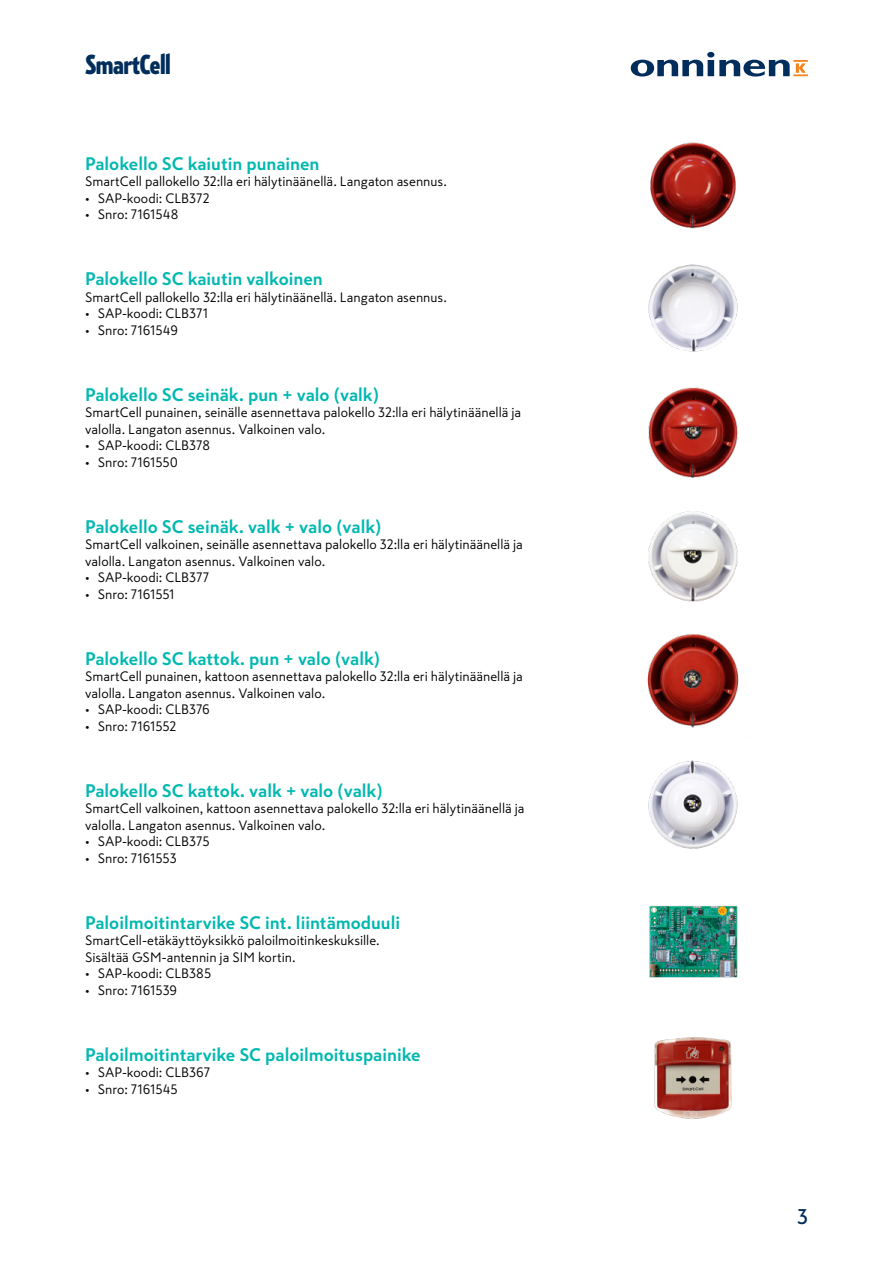
<style>
.page{position:relative;width:893px;height:1263px;background:#fff}
.page>*{position:absolute;margin:0;border:0;box-sizing:border-box;transform-origin:0 0}
.t1{font:900 27px "Skatta Sans Condensed";letter-spacing:-.04em;color:#002d5b}
.t2{font:500 21px "Skatta Sans";color:#002d5b}
.t3{font:700 18px "Skatta Sans";color:#00b8b0}
.t4{font:13.5px/16.5px "Skatta Sans";color:#000}
</style>
<div class="page">
<svg style="left:631px;top:52px;width:177px;height:25px"></svg>
<img style="left:650px;top:142px;width:86px;height:87px">
<img style="left:648px;top:264px;width:90px;height:88px">
<img style="left:648px;top:387px;width:90px;height:91px">
<img style="left:648px;top:511px;width:90px;height:91px">
<img style="left:647px;top:633px;width:92px;height:95px">
<img style="left:648px;top:760px;width:90px;height:89px">
<img style="left:649px;top:905px;width:89px;height:73px">
<img style="left:654px;top:1037px;width:78px;height:82px">
<h1 class="t1" style="left:85px;top:45px;width:88px">SmartCell</h1>
<h3 class="t3" style="left:85px;top:150px;width:236px">Palokello SC kaiutin punainen</h3>
<p class="t4" style="left:85px;top:173px;width:363px">SmartCell pallokello 32:lla eri hälytinäänellä. Langaton asennus.</p>
<p class="t4" style="left:85px;top:189px;width:126px">• SAP-koodi: CLB372</p>
<p class="t4" style="left:85px;top:206px;width:95px">• Snro: 7161548</p>
<h3 class="t3" style="left:85px;top:266px;width:239px">Palokello SC kaiutin valkoinen</h3>
<p class="t4" style="left:85px;top:288px;width:363px">SmartCell pallokello 32:lla eri hälytinäänellä. Langaton asennus.</p>
<p class="t4" style="left:85px;top:305px;width:124px">• SAP-koodi: CLB371</p>
<p class="t4" style="left:85px;top:321px;width:94px">• Snro: 7161549</p>
<h3 class="t3" style="left:85px;top:381px;width:296px">Palokello SC seinäk. pun + valo (valk)</h3>
<p class="t4" style="left:85px;top:404px;width:438px">SmartCell punainen, seinälle asennettava palokello 32:lla eri hälytinäänellä ja valolla. Langaton asennus. Valkoinen valo.</p>
<p class="t4" style="left:85px;top:437px;width:126px">• SAP-koodi: CLB378</p>
<p class="t4" style="left:85px;top:453px;width:94px">• Snro: 7161550</p>
<h3 class="t3" style="left:85px;top:513px;width:298px">Palokello SC seinäk. valk + valo (valk)</h3>
<p class="t4" style="left:85px;top:536px;width:439px">SmartCell valkoinen, seinälle asennettava palokello 32:lla eri hälytinäänellä ja valolla. Langaton asennus. Valkoinen valo.</p>
<p class="t4" style="left:85px;top:569px;width:126px">• SAP-koodi: CLB377</p>
<p class="t4" style="left:85px;top:585px;width:91px">• Snro: 7161551</p>
<h3 class="t3" style="left:85px;top:645px;width:297px">Palokello SC kattok. pun + valo (valk)</h3>
<p class="t4" style="left:85px;top:668px;width:439px">SmartCell punainen, kattoon asennettava palokello 32:lla eri hälytinäänellä ja valolla. Langaton asennus. Valkoinen valo.</p>
<p class="t4" style="left:85px;top:701px;width:126px">• SAP-koodi: CLB376</p>
<p class="t4" style="left:85px;top:717px;width:93px">• Snro: 7161552</p>
<h3 class="t3" style="left:85px;top:777px;width:299px">Palokello SC kattok. valk + valo (valk)</h3>
<p class="t4" style="left:85px;top:800px;width:441px">SmartCell valkoinen, kattoon asennettava palokello 32:lla eri hälytinäänellä ja valolla. Langaton asennus. Valkoinen valo.</p>
<p class="t4" style="left:85px;top:833px;width:126px">• SAP-koodi: CLB375</p>
<p class="t4" style="left:85px;top:849px;width:93px">• Snro: 7161553</p>
<h3 class="t3" style="left:85px;top:909px;width:317px">Paloilmoitintarvike SC int. liintämoduuli</h3>
<p class="t4" style="left:85px;top:932px;width:296px">SmartCell-etäkäyttöyksikkö paloilmoitinkeskuksille.<br>Sisältää GSM-antennin ja SIM kortin.</p>
<p class="t4" style="left:85px;top:965px;width:128px">• SAP-koodi: CLB385</p>
<p class="t4" style="left:85px;top:981px;width:94px">• Snro: 7161539</p>
<h3 class="t3" style="left:85px;top:1041px;width:337px">Paloilmoitintarvike SC paloilmoituspainike</h3>
<p class="t4" style="left:85px;top:1064px;width:127px">• SAP-koodi: CLB367</p>
<p class="t4" style="left:85px;top:1080px;width:94px">• Snro: 7161545</p>
<h2 class="t2" style="left:797px;top:1202px;width:12px">3</h2>
</div>
